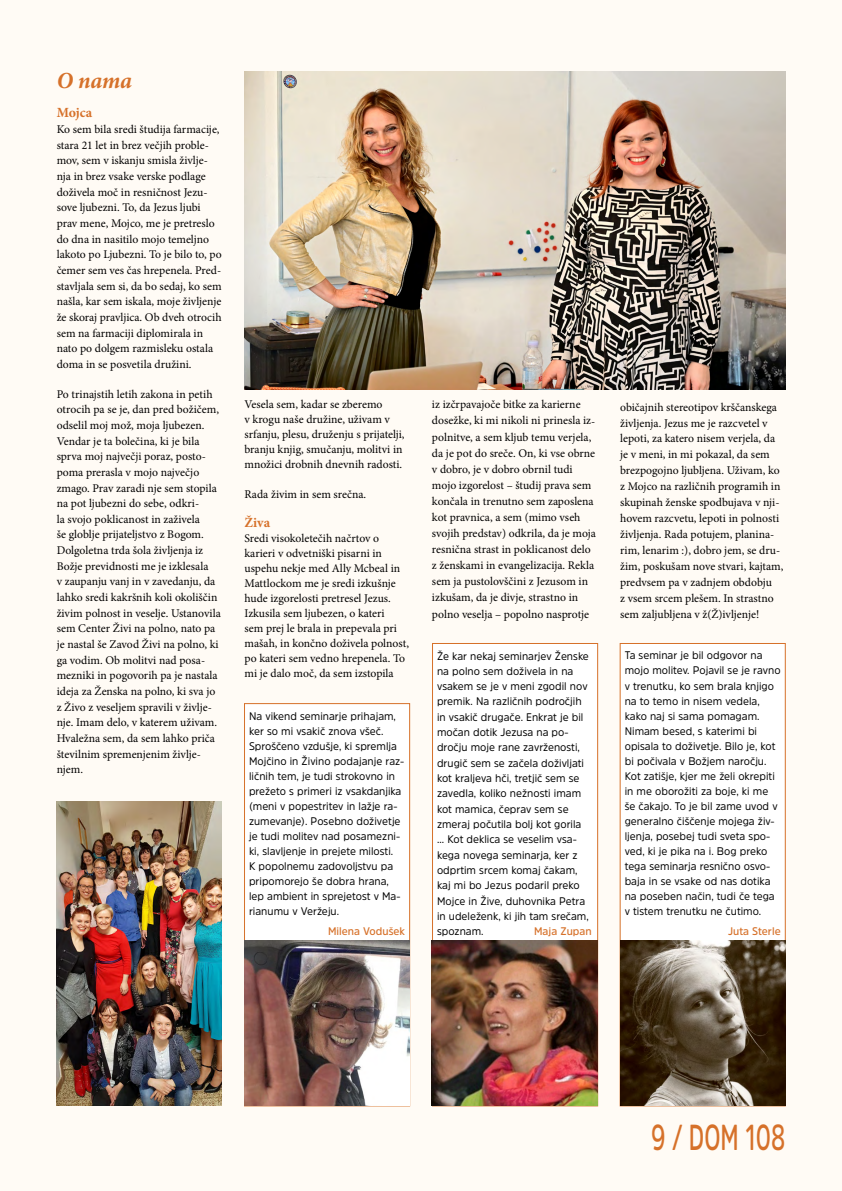
<style>
.page{position:relative;width:842px;height:1191px;background:#fffbf5}
.page>*{position:absolute;margin:0;border:0;box-sizing:border-box;transform-origin:0 0}
.t1{font:600 36px "Amsi Pro";color:#d6712a;scale:.62 1}
.t2{font:italic 700 23px "Minion Pro";color:#d6712a}
.t3{font:700 14px "Minion Pro";color:#d6712a}
.t4{font:11.8px/15.6px "Minion Pro";color:#000}
.t5{font:11px/15px "Amsi Pro";color:#000;scale:.95 1}
.t6{font:600 11px "Amsi Pro";color:#d6712a;scale:.95 1}
</style>
<div class="page">
<div style="left:244px;top:703px;width:166px;height:403px;background:#fff;border:1px solid #d6712a"></div>
<img style="left:244px;top:940px;width:166px;height:166px">
<div style="left:432px;top:643px;width:166px;height:463px;background:#fff;border:1px solid #d6712a"></div>
<div style="left:620px;top:643px;width:166px;height:463px;background:#fff;border:1px solid #d6712a"></div>
<img style="left:432px;top:940px;width:165px;height:166px">
<img style="left:620px;top:940px;width:165px;height:166px">
<img style="left:244px;top:71px;width:542px;height:319px">
<img style="left:57px;top:801px;width:165px;height:305px">
<h2 class="t2" style="left:57px;top:64px;width:77px">O nama</h2>
<p class="t3" style="left:57px;top:103px;width:37px">Mojca</p>
<p class="t4" style="left:57px;top:122px;width:166px">Ko sem bila sredi študija farmacije, stara 21 let in brez večjih proble&shy;mov, sem v iskanju smisla življe&shy;nja in brez vsake verske podlage doživela moč in resničnost Jezu&shy;sove ljubezni. To, da Jezus ljubi prav mene, Mojco, me je pretreslo do dna in nasitilo mojo temeljno lakoto po Ljubezni. To je bilo to, po čemer sem ves čas hrepenela. Pred&shy;stavljala sem si, da bo sedaj, ko sem našla, kar sem iskala, moje življenje že skoraj pravljica. Ob dveh otrocih sem na farmaciji diplomirala in nato po dolgem razmisleku ostala doma in se posvetila družini.</p>
<p class="t4" style="left:57px;top:386px;width:166px">Po trinajstih letih zakona in petih otrocih pa se je, dan pred božičem, odselil moj mož, moja ljubezen.<br>Vendar je ta bolečina, ki je bila sprva moj največji poraz, posto&shy;poma prerasla v mojo največjo zmago. Prav zaradi nje sem stopila na pot ljubezni do sebe, odkri-<br>la svojo poklicanost in zaživela<br>še globlje prijateljstvo z Bogom.<br>Dolgoletna trda šola življenja iz<br>Božje previdnosti me je izklesala<br>v zaupanju vanj in v zavedanju, da lahko sredi kakršnih koli okoliščin živim polnost in veselje. Ustanovila sem Center Živi na polno, nato pa je nastal še Zavod Živi na polno, ki ga vodim. Ob molitvi nad posa&shy;mezniki in pogovorih pa je nastala ideja za Ženska na polno, ki sva jo z Živo z veseljem spravili v življe&shy;nje. Imam delo, v katerem uživam.<br>Hvaležna sem, da sem lahko priča številnim spremenjenim življe&shy;njem.</p>
<p class="t4" style="left:244px;top:397px;width:162px;line-height:15px">Vesela sem, kadar se zberemo<br>v krogu naše družine, uživam v srfanju, plesu, druženju s prijatelji, branju knjig, smučanju, molitvi in množici drobnih dnevnih radosti.</p>
<p class="t4" style="left:244px;top:486px;width:123px">Rada živim in sem srečna.</p>
<p class="t3" style="left:244px;top:512px;width:27px">Živa</p>
<p class="t4" style="left:244px;top:530px;width:166px;line-height:15px">Sredi visokoletečih načrtov o karieri v odvetniški pisarni in uspehu nekje med Ally Mcbeal in<br>Mattlockom me je sredi izkušnje hude izgorelosti pretresel Jezus.<br>Izkusila sem ljubezen, o kateri<br>sem prej le brala in prepevala pri mašah, in končno doživela polnost, po kateri sem vedno hrepenela. To mi je dalo moč, da sem izstopila</p>
<p class="t5" style="left:249px;top:708px;width:165px">Na vikend seminarje prihajam, ker so mi vsakič znova všeč.<br>Sproščeno vzdušje, ki spremlja<br>Mojčino in Živino podajanje raz&shy;ličnih tem, je tudi strokovno in prežeto s primeri iz vsakdanjika (meni v popestritev in lažje ra&shy;zumevanje). Posebno doživetje je tudi molitev nad posamezni&shy;ki, slavljenje in prejete milosti.<br>K popolnemu zadovoljstvu pa pripomorejo še dobra hrana, lep ambient in sprejetost v Ma&shy;rianumu v Veržeju.</p>
<p class="t6" style="left:328px;top:924px;width:83px">Milena Vodušek</p>
<p class="t4" style="left:432px;top:396px;width:166px;line-height:16.1px">iz izčrpavajoče bitke za karierne dosežke, ki mi nikoli ni prinesla iz&shy;polnitve, a sem kljub temu verjela, da je pot do sreče. On, ki vse obrne v dobro, je v dobro obrnil tudi mojo izgorelost – študij prava sem končala in trenutno sem zaposlena kot pravnica, a sem (mimo vseh svojih predstav) odkrila, da je moja resnična strast in poklicanost delo z ženskami in evangelizacija. Rekla sem ja pustolovščini z Jezusom in izkušam, da je divje, strastno in polno veselja – popolno nasprotje</p>
<p class="t4" style="left:620px;top:399px;width:165px;line-height:15.9px">običajnih stereotipov krščanskega življenja. Jezus me je razcvetel v lepoti, za katero nisem verjela, da je v meni, in mi pokazal, da sem brezpogojno ljubljena. Uživam, ko z Mojco na različnih programih in skupinah ženske spodbujava v nji&shy;hovem razcvetu, lepoti in polnosti življenja. Rada potujem, planina&shy;rim, lenarim :), dobro jem, se dru&shy;žim, poskušam nove stvari, kajtam, predvsem pa v zadnjem obdobju<br>z vsem srcem plešem. In strastno sem zaljubljena v ž(Ž)ivljenje!</p>
<p class="t5" style="left:437px;top:647px;width:161px;line-height:15.3px">Že kar nekaj seminarjev Ženske na polno sem doživela in na vsakem se je v meni zgodil nov premik. Na različnih področjih in vsakič drugače. Enkrat je bil močan dotik Jezusa na po&shy;dročju moje rane zavrženosti, drugič sem se začela doživljati kot kraljeva hči, tretjič sem se zavedla, koliko nežnosti imam kot mamica, čeprav sem se zmeraj počutila bolj kot gorila ... Kot deklica se veselim vsa&shy;kega novega seminarja, ker z odprtim srcem komaj čakam, kaj mi bo Jezus podaril preko<br>Mojce in Žive, duhovnika Petra in udeleženk, ki jih tam srečam, spoznam.</p>
<p class="t5" style="left:625px;top:648px;width:166px">Ta seminar je bil odgovor na mojo molitev. Pojavil se je ravno v trenutku, ko sem brala knjigo na to temo in nisem vedela, kako naj si sama pomagam.<br>Nimam besed, s katerimi bi opisala to doživetje. Bilo je, kot bi počivala v Božjem naročju.<br>Kot zatišje, kjer me želi okrepiti in me oborožiti za boje, ki me še čakajo. To je bil zame uvod v generalno čiščenje mojega živ&shy;ljenja, posebej tudi sveta spo&shy;ved, ki je pika na i. Bog preko tega seminarja resnično osvo&shy;baja in se vsake od nas dotika na poseben način, tudi če tega v tistem trenutku ne čutimo.</p>
<p class="t6" style="left:728px;top:924px;width:57px">Juta Sterle</p>
<p class="t6" style="left:534px;top:923px;width:62px">Maja Zupan</p>
<h1 class="t1" style="left:651px;top:1112px;width:218px">9 / DOM 108</h1>
</div>
